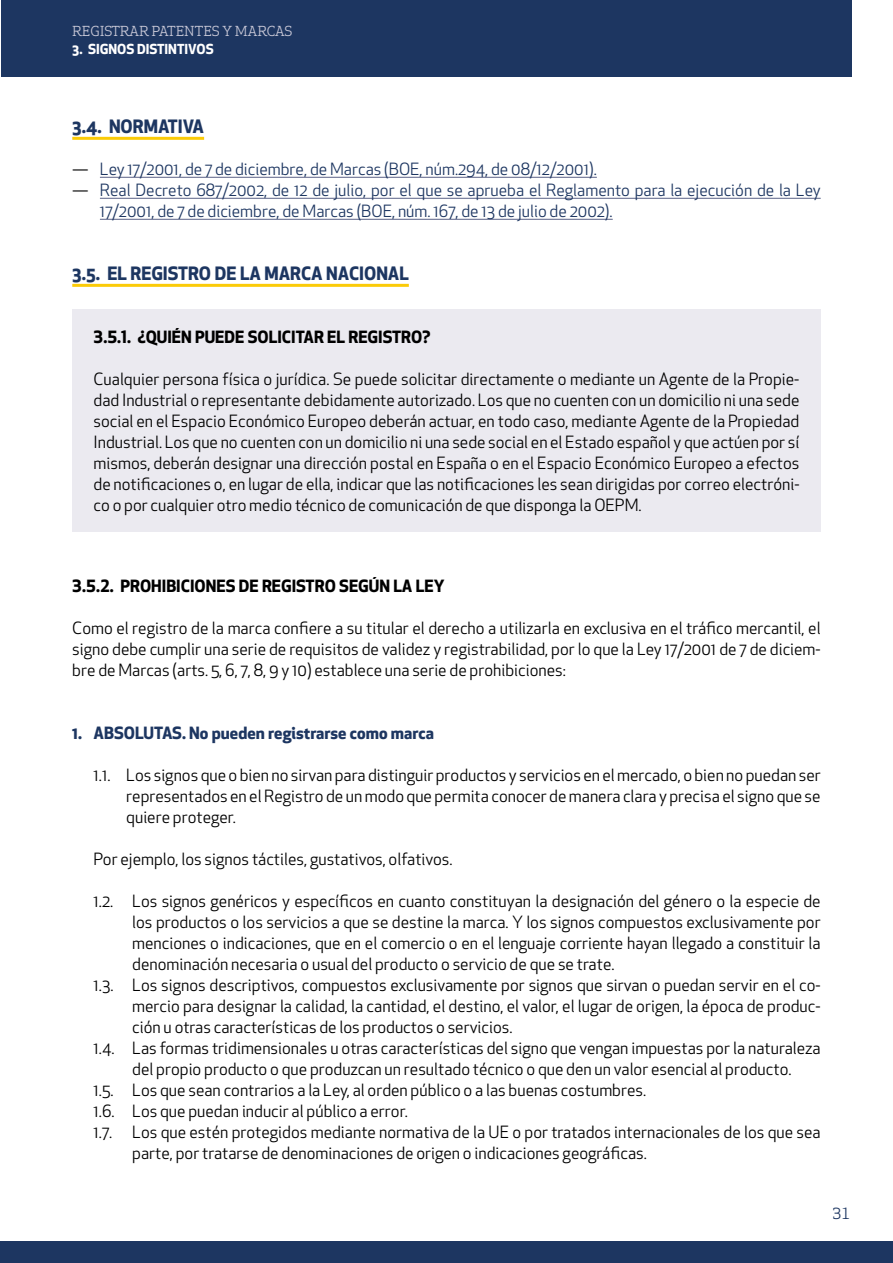
<style>
.page{position:relative;width:893px;height:1263px;background:#fff}
.page>*{position:absolute;margin:0;border:0;box-sizing:border-box;transform-origin:0 0}
.t1{font:700 18px "Apex New";color:#1d3661}
.t2{font:16.5px/21px "Apex New";color:#000;text-align:justify}
.t3{font:16.5px/21px "Apex New";color:#1d3661}
.t4{font:700 16.5px "Apex New";color:#000}
.t5{font:700 16.5px "Apex New";color:#1d3661}
.t6{font:15px "Apex Serif";color:#1d3661}
.t7{font:13.5px "Apex Serif";color:#cdccda}
.t8{font:700 13.5px "Apex New";color:#fff}
.s1{color:#000}
</style>
<div class="page">
<div style="left:0;top:1242px;width:893px;height:21px;background:#1d3661"></div>
<div style="left:1px;top:0;width:850px;height:77px;background:#1d3661"></div>
<div style="left:72px;top:309px;width:749px;height:222px;background:#ebeaf0"></div>
<hr style="left:72px;top:137px;width:132px;height:3px;background:#fbcb07">
<hr style="left:100px;top:177px;width:497px;height:1px;background:#5a6186">
<hr style="left:100px;top:198px;width:721px;height:1px;background:#5a6186">
<hr style="left:100px;top:219px;width:513px;height:1px;background:#5a6186">
<hr style="left:72px;top:284px;width:337px;height:3px;background:#fbcb07">
<p class="t7" style="left:72px;top:22px;width:222px">REGISTRAR PATENTES Y MARCAS</p>
<p class="t8" style="left:72px;top:39px;width:143px">3. SIGNOS DISTINTIVOS</p>
<p class="t1" style="left:72px;top:113px;width:133px">3.4. NORMATIVA</p>
<p class="t3" style="left:72px;top:158px;width:526px"><span class="s1">—</span> Ley 17/2001, de 7 de diciembre, de Marcas (BOE, núm.294, de 08/12/2001).</p>
<p class="t3" style="left:100px;top:179px;width:722px;text-indent:-28px"><span class="s1">—</span> Real Decreto 687/2002, de 12 de julio, por el que se aprueba el Reglamento para la ejecución de la Ley<br>17/2001, de 7 de diciembre, de Marcas (BOE, núm. 167, de 13 de julio de 2002).</p>
<p class="t1" style="left:72px;top:260px;width:338px">3.5. EL REGISTRO DE LA MARCA NACIONAL</p>
<p class="t4" style="left:94px;top:325px;width:338px">3.5.1. ¿QUIÉN PUEDE SOLICITAR EL REGISTRO?</p>
<p class="t2" style="left:94px;top:368px;width:707px">Cualquier persona física o jurídica. Se puede solicitar directamente o mediante un Agente de la Propie&shy;dad Industrial o representante debidamente autorizado. Los que no cuenten con un domicilio ni una sede social en el Espacio Económico Europeo deberán actuar, en todo caso, mediante Agente de la Propiedad Industrial. Los que no cuenten con un domicilio ni una sede social en el Estado español y que actúen por sí mismos, deberán designar una dirección postal en España o en el Espacio Económico Europeo a efectos de notificaciones o, en lugar de ella, indicar que las notificaciones les sean dirigidas por correo electróni&shy;co o por cualquier otro medio técnico de comunicación de que disponga la OEPM.</p>
<p class="t4" style="left:72px;top:574px;width:374px">3.5.2. PROHIBICIONES DE REGISTRO SEGÚN LA LEY</p>
<p class="t2" style="left:72px;top:617px;width:750px">Como el registro de la marca confiere a su titular el derecho a utilizarla en exclusiva en el tráfico mercantil, el signo debe cumplir una serie de requisitos de validez y registrabilidad, por lo que la Ley 17/2001 de 7 de diciem&shy;bre de Marcas (arts. 5, 6, 7, 8, 9 y 10) establece una serie de prohibiciones:</p>
<p class="t5" style="left:72px;top:721px;width:363px">1. ABSOLUTAS. No pueden registrarse como marca</p>
<p class="t2" style="left:126px;top:764px;width:696px;text-indent:-33px">1.1. Los signos que o bien no sirvan para distinguir productos y servicios en el mercado, o bien no puedan ser representados en el Registro de un modo que permita conocer de manera clara y precisa el signo que se quiere proteger.</p>
<p class="t2" style="left:94px;top:848px;width:361px">Por ejemplo, los signos táctiles, gustativos, olfativos.</p>
<p class="t2" style="left:94px;top:890px;width:729px">1.2. Los signos genéricos y específicos en cuanto constituyan la designación del género o la especie de</p>
<p class="t2" style="left:132px;top:911px;width:690px">los productos o los servicios a que se destine la marca. Y los signos compuestos exclusivamente por</p>
<p class="t2" style="left:132px;top:932px;width:690px">menciones o indicaciones, que en el comercio o en el lenguaje corriente hayan llegado a constituir la</p>
<p class="t2" style="left:132px;top:953px;width:484px">denominación necesaria o usual del producto o servicio de que se trate.</p>
<p class="t2" style="left:94px;top:974px;width:729px">1.3. Los signos descriptivos, compuestos exclusivamente por signos que sirvan o puedan servir en el co-</p>
<p class="t2" style="left:132px;top:995px;width:690px">mercio para designar la calidad, la cantidad, el destino, el valor, el lugar de origen, la época de produc-</p>
<p class="t2" style="left:132px;top:1016px;width:382px">ción u otras características de los productos o servicios.</p>
<p class="t2" style="left:94px;top:1037px;width:729px">1.4. Las formas tridimensionales u otras características del signo que vengan impuestas por la naturaleza</p>
<p class="t2" style="left:132px;top:1058px;width:661px">del propio producto o que produzcan un resultado técnico o que den un valor esencial al producto.</p>
<p class="t2" style="left:94px;top:1079px;width:554px">1.5. Los que sean contrarios a la Ley, al orden público o a las buenas costumbres.</p>
<p class="t2" style="left:94px;top:1100px;width:316px">1.6. Los que puedan inducir al público a error.</p>
<p class="t2" style="left:94px;top:1121px;width:729px">1.7. Los que estén protegidos mediante normativa de la UE o por tratados internacionales de los que sea</p>
<p class="t2" style="left:132px;top:1142px;width:516px">parte, por tratarse de denominaciones de origen o indicaciones geográficas.</p>
<p class="t6" style="left:832px;top:1204px;width:19px">31</p>
</div>
